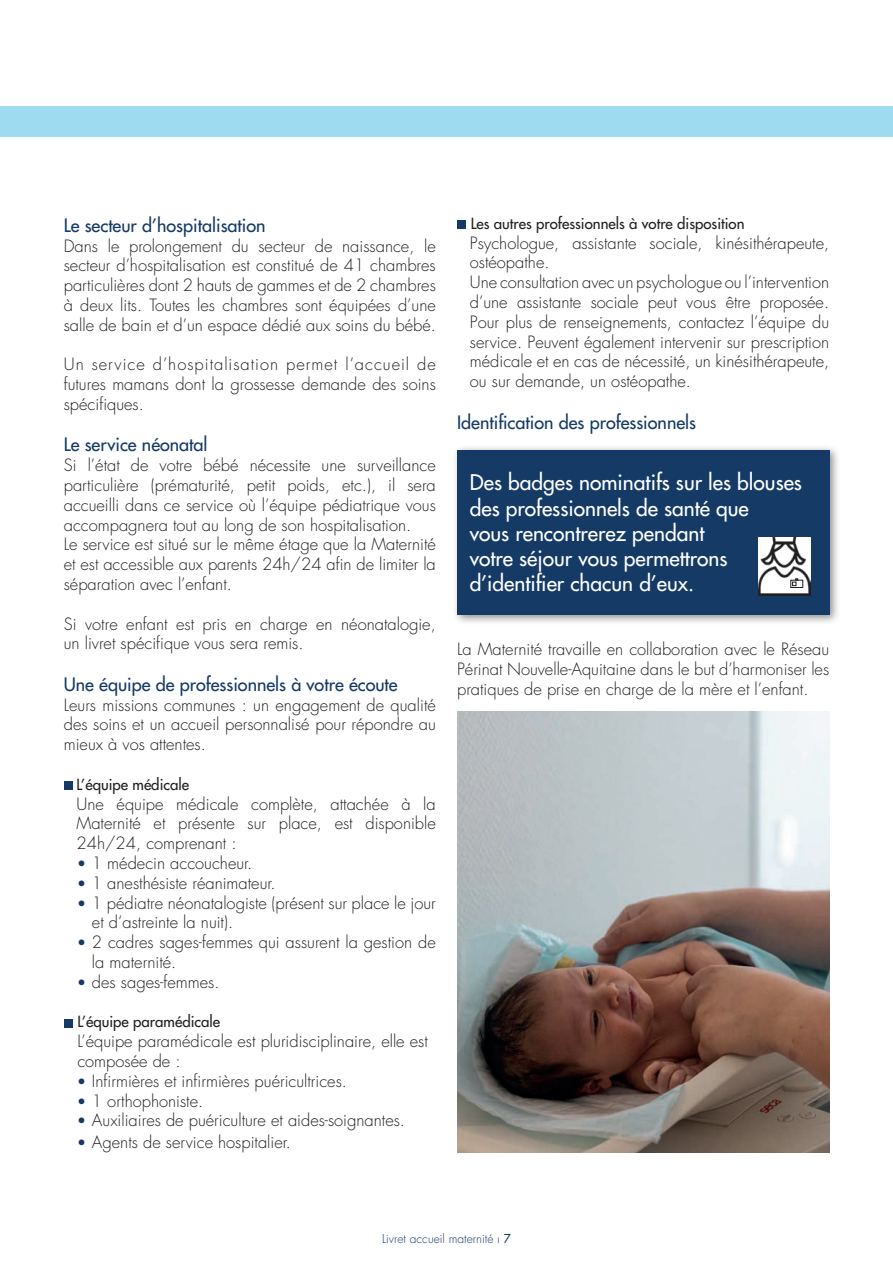
<style>
.page{position:relative;width:893px;height:1263px;background:#fff}
.page>*{position:absolute;margin:0;border:0;box-sizing:border-box;transform-origin:0 0}
.TEXTE{font:500 21px "Futura Std";color:#fff}
.SOUS_TITRE{font:500 18px "Futura Std";color:#143a65}
.TEXTE-2{font:300 16.5px/19.8px "Futura LT";color:#231f20;text-align:justify}
.TEXTE-3{font:500 15px "Futura Std";color:#231f20}
.t1{font:300 12px "Futura LT";color:#143a65}
.s1{font-weight:700;font-size:15px;color:#143a65}
.s2{font-family:"Futura Std";font-weight:500}
</style>
<div class="page">
<div style="left:0;top:106px;width:893px;height:31px;background:#9edbf0"></div>
<div style="left:64px;top:781px;width:8px;height:9px;background:#143a65"></div>
<div style="left:64px;top:1019px;width:8px;height:8px;background:#143a65"></div>
<div style="left:457px;top:220px;width:9px;height:9px;background:#143a65"></div>
<div style="left:452px;top:444px;width:389px;height:182px;background:#231f20;opacity:.5"></div>
<div style="left:457px;top:450px;width:372px;height:164px;background:#143a65"></div>
<img style="left:457px;top:711px;width:372px;height:441px">
<img style="left:758px;top:538px;width:53px;height:57px">
<div style="left:790px;top:580px;width:13px;height:8px;border:1px solid #231f20"></div>
<svg style="left:792px;top:578px;width:6px;height:8px"></svg>
<p class="SOUS_TITRE" style="left:64px;top:214px;width:203px">Le secteur d’hospitalisation</p>
<p class="TEXTE-2" style="left:64px;top:236px;width:374px">Dans le prolongement du secteur de naissance, le secteur d’hospitalisation est constitué de 41 chambres particulières dont 2 hauts de gammes et de 2 chambres à deux lits. Toutes les chambres sont équipées d’une salle de bain et d’un espace dédié aux soins du bébé.</p>
<p class="TEXTE-2" style="left:64px;top:355px;width:374px">Un service d’hospitalisation permet l’accueil de futures mamans dont la grossesse demande des soins spécifiques.</p>
<p class="SOUS_TITRE" style="left:64px;top:433px;width:145px">Le service néonatal</p>
<p class="TEXTE-2" style="left:64px;top:456px;width:374px">Si l’état de votre bébé nécessite une surveillance particulière (prématurité, petit poids, etc.), il sera accueilli dans ce service où l’équipe pédiatrique vous accompagnera tout au long de son hospitalisation.</p>
<p class="TEXTE-2" style="left:64px;top:535px;width:374px">Le service est situé sur le même étage que la Maternité et est accessible aux parents 24h/24 afin de limiter la séparation avec l’enfant.</p>
<p class="TEXTE-2" style="left:64px;top:614px;width:374px">Si votre enfant est pris en charge en néonatalogie, un livret spécifique vous sera remis.</p>
<p class="SOUS_TITRE" style="left:64px;top:673px;width:335px">Une équipe de professionnels à votre écoute</p>
<p class="TEXTE-2" style="left:64px;top:695px;width:374px">Leurs missions communes : un engagement de qualité des soins et un accueil personnalisé pour répondre au mieux à vos attentes.</p>
<p class="TEXTE-3" style="left:77px;top:775px;width:114px">L’équipe médicale</p>
<p class="TEXTE-2" style="left:77px;top:794px;width:361px">Une équipe médicale complète, attachée à la Maternité et présente sur place, est disponible 24h/24, comprenant :</p>
<p class="TEXTE-2" style="left:77px;top:853px;width:177px"><span class="s1">•</span> 1 médecin accoucheur.</p>
<p class="TEXTE-2" style="left:77px;top:873px;width:200px"><span class="s1">•</span> 1 anesthésiste réanimateur.</p>
<p class="TEXTE-2" style="left:92px;top:893px;width:345px;text-indent:-15px"><span class="s1">•</span> 1 pédiatre néonatalogiste (présent sur place le jour et d’astreinte la nuit).</p>
<p class="TEXTE-2" style="left:92px;top:933px;width:345px;text-indent:-15px"><span class="s1">•</span> 2 cadres sages-femmes qui assurent la gestion de la maternité.</p>
<p class="TEXTE-2" style="left:77px;top:972px;width:144px"><span class="s1">•</span> des sages-femmes.</p>
<p class="TEXTE-3" style="left:77px;top:1012px;width:144px">L’équipe paramédicale</p>
<p class="TEXTE-2" style="left:77px;top:1032px;width:352px">L’équipe paramédicale est pluridisciplinaire, elle est composée de :</p>
<p class="TEXTE-2" style="left:77px;top:1071px;width:272px"><span class="s1">•</span> Infirmières et infirmières puéricultrices.</p>
<p class="TEXTE-2" style="left:77px;top:1091px;width:128px"><span class="s1">•</span> 1 orthophoniste.</p>
<p class="TEXTE-2" style="left:77px;top:1111px;width:330px"><span class="s1">•</span> Auxiliaires de puériculture et aides-soignantes.</p>
<p class="TEXTE-2" style="left:77px;top:1132px;width:216px"><span class="s1">•</span> Agents de service hospitalier.</p>
<p class="TEXTE-3" style="left:471px;top:214px;width:275px">Les autres professionnels à votre disposition</p>
<p class="TEXTE-2" style="left:470px;top:233px;width:361px">Psychologue, assistante sociale, kinésithérapeute, ostéopathe.</p>
<p class="TEXTE-2" style="left:470px;top:273px;width:361px">Une consultation avec un psychologue ou l’intervention d’une assistante sociale peut vous être proposée.<br>Pour plus de renseignements, contactez l’équipe du service. Peuvent également intervenir sur prescription médicale et en cas de nécessité, un kinésithérapeute, ou sur demande, un ostéopathe.</p>
<p class="SOUS_TITRE" style="left:457px;top:411px;width:240px">Identification des professionnels</p>
<p class="TEXTE" style="left:470px;top:469px;width:334px">Des badges nominatifs sur les blouses</p>
<p class="TEXTE" style="left:470px;top:495px;width:281px">des professionnels de santé que</p>
<p class="TEXTE" style="left:470px;top:520px;width:236px">vous rencontrerez pendant</p>
<p class="TEXTE" style="left:470px;top:545px;width:259px">votre séjour vous permettrons</p>
<p class="TEXTE" style="left:470px;top:570px;width:226px">d’identifier chacun d’eux.</p>
<p class="TEXTE-2" style="left:457px;top:640px;width:374px">La Maternité travaille en collaboration avec le Réseau Périnat Nouvelle-Aquitaine dans le but d’harmoniser les pratiques de prise en charge de la mère et l’enfant.</p>
<p class="t1" style="left:382px;top:1231px;width:130px">Livret accueil maternité ı <span class="s2">7</span></p>
</div>
